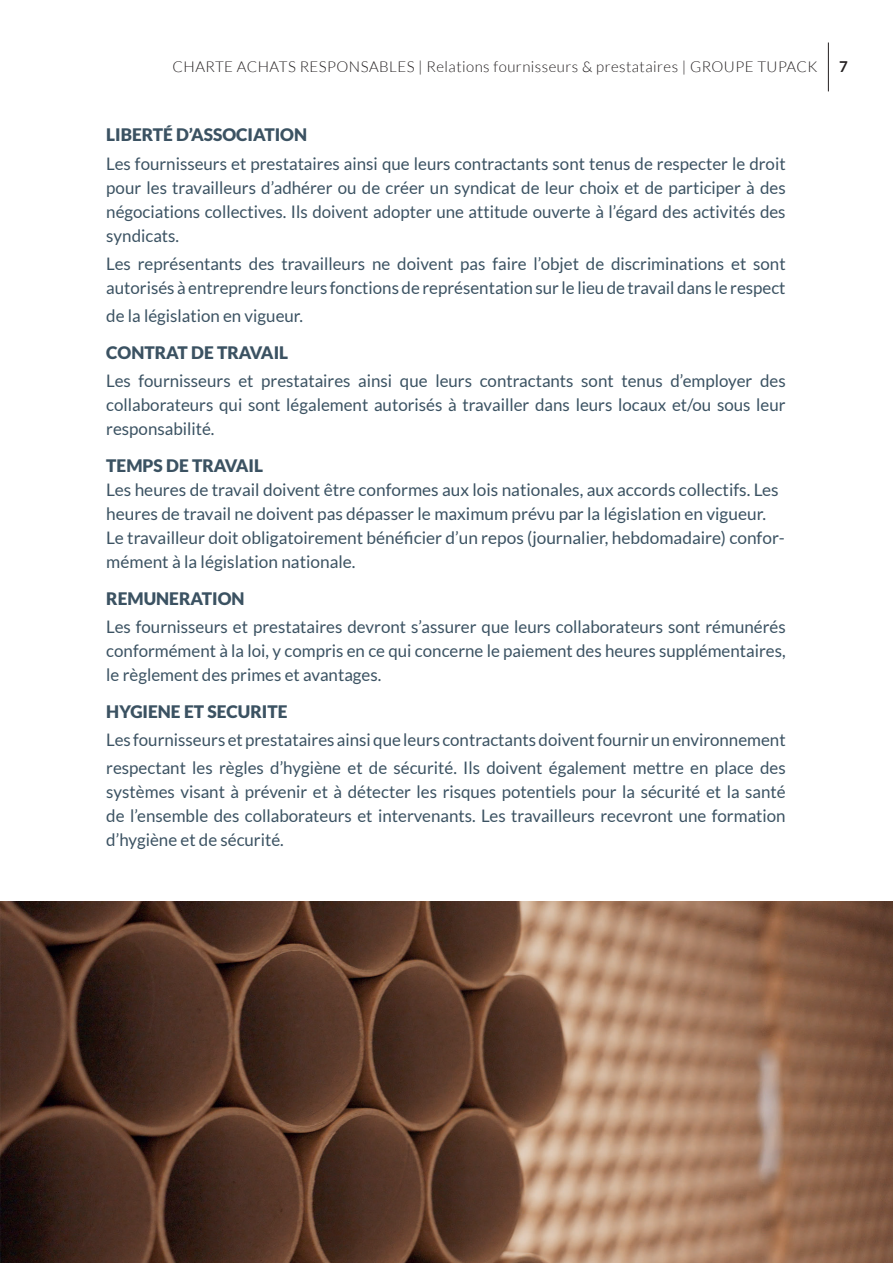
<style>
.page{position:relative;width:893px;height:1263px;background:#fff}
.page>*{position:absolute;margin:0;border:0;box-sizing:border-box;transform-origin:0 0}
.t1{font:17.25px/24px "Lato";color:#3b5262;text-align:justify}
.t2{font:900 17.25px "Lato";color:#3b5262}
.t3{font:300 15px "Lato";letter-spacing:.03em;color:#231f20}
.t4{font:700 15px "Lato";color:#231f20}
</style>
<div class="page">
<hr style="left:828px;top:43px;width:1px;height:48px;background:#231f20">
<img style="left:0;top:901px;width:893px;height:362px">
<p class="t3" style="left:173px;top:58px;width:646px">CHARTE ACHATS RESPONSABLES | Relations fournisseurs &amp; prestataires | GROUPE TUPACK</p>
<p class="t4" style="left:839px;top:58px;width:10px">7</p>
<p class="t2" style="left:106px;top:125px;width:202px">LIBERTÉ D’ASSOCIATION</p>
<p class="t1" style="left:106px;top:151px;width:681px">Les fournisseurs et prestataires ainsi que leurs contractants sont tenus de respecter le droit pour les travailleurs d’adhérer ou de créer un syndicat de leur choix et de participer à des négociations collectives. Ils doivent adopter une attitude ouverte à l’égard des activités des syndicats.</p>
<p class="t1" style="left:106px;top:252px;width:681px">Les représentants des travailleurs ne doivent pas faire l’objet de discriminations et sont autorisés à entreprendre leurs fonctions de représentation sur le lieu de travail dans le respect</p>
<p class="t1" style="left:106px;top:304px;width:198px">de la législation en vigueur.</p>
<p class="t2" style="left:106px;top:343px;width:183px">CONTRAT DE TRAVAIL</p>
<p class="t1" style="left:106px;top:369px;width:681px">Les fournisseurs et prestataires ainsi que leurs contractants sont tenus d’employer des collaborateurs qui sont légalement autorisés à travailler dans leurs locaux et/ou sous leur responsabilité.</p>
<p class="t2" style="left:106px;top:456px;width:158px">TEMPS DE TRAVAIL</p>
<p class="t1" style="left:106px;top:478px;width:680px;text-align:left">Les heures de travail doivent être conformes aux lois nationales, aux accords collectifs. Les heures de travail ne doivent pas dépasser le maximum prévu par la législation en vigueur.<br>Le travailleur doit obligatoirement bénéficier d’un repos (journalier, hebdomadaire) confor&shy;mément à la législation nationale.</p>
<p class="t2" style="left:106px;top:588px;width:140px">REMUNERATION</p>
<p class="t1" style="left:106px;top:615px;width:681px">Les fournisseurs et prestataires devront s’assurer que leurs collaborateurs sont rémunérés conformément à la loi, y compris en ce qui concerne le paiement des heures supplémentaires, le règlement des primes et avantages.</p>
<p class="t2" style="left:106px;top:701px;width:183px">HYGIENE ET SECURITE</p>
<p class="t1" style="left:106px;top:726px;width:681px;line-height:28.2px">Les fournisseurs et prestataires ainsi que leurs contractants doivent fournir un environnement respectant les règles d’hygiène et de sécurité. Ils doivent également mettre en place des</p>
<p class="t1" style="left:106px;top:780px;width:681px">systèmes visant à prévenir et à détecter les risques potentiels pour la sécurité et la santé de l’ensemble des collaborateurs et intervenants. Les travailleurs recevront une formation d’hygiène et de sécurité.</p>
</div>
